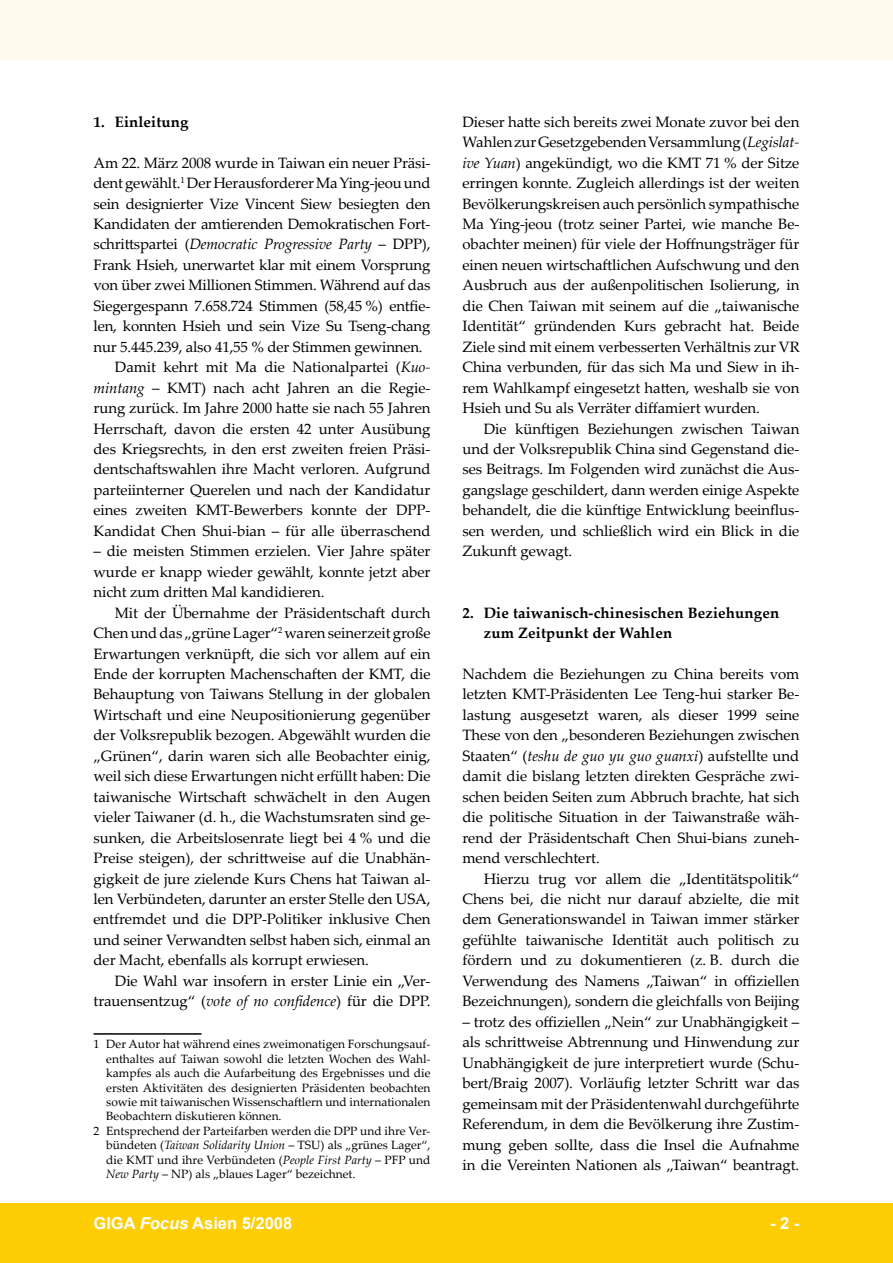
<style>
.page{position:relative;width:893px;height:1263px;background:#fff}
.page>*{position:absolute;margin:0;border:0;box-sizing:border-box;transform-origin:0 0}
.t1{font:700 16.5px "Arial";color:#fff}
.t2{font:15px/20.4px "Palatino Linotype";letter-spacing:-.005em;color:#000;text-align:justify}
.t3{font:700 15px/20.4px "Palatino Linotype";letter-spacing:.01em;color:#000}
.t4{font:italic 15px "Palatino Linotype";letter-spacing:-.01em;color:#000}
.t5{font:12px/14.4px "Palatino Linotype";color:#000}
.s1{font-style:normal}
.s2{font-style:italic}
</style>
<div class="page">
<div style="left:0;top:1203px;width:893px;height:60px;background:#fecd04"></div>
<div style="left:0;top:0;width:893px;height:60px;background:#fffaed"></div>
<hr style="left:94px;top:1033px;width:108px;height:2px;background:#000">
<p class="t3" style="left:94px;top:111px;width:97px">1. Einleitung</p>
<p class="t2" style="left:94px;top:152px;width:338px">Am 22. März 2008 wurde in Taiwan ein neuer Präsi-</p>
<p class="t2" style="left:94px;top:172px;width:338px">dent gewählt. Der Herausforderer Ma Ying-jeou und</p>
<p class="t2" style="left:94px;top:193px;width:338px">sein designierter Vize Vincent Siew besiegten den</p>
<p class="t2" style="left:94px;top:213px;width:338px">Kandidaten der amtierenden Demokratischen Fort-</p>
<p class="t4" style="left:94px;top:234px;width:338px"><span class="s1">schrittspartei (</span>Democratic Progressive Party <span class="s1">– DPP),</span></p>
<p class="t2" style="left:94px;top:254px;width:338px">Frank Hsieh, unerwartet klar mit einem Vorsprung</p>
<p class="t2" style="left:94px;top:274px;width:339px">von über zwei Millionen Stimmen. Während auf das</p>
<p class="t2" style="left:94px;top:295px;width:338px">Siegergespann 7.658.724 Stimmen (58,45 %) entfie-</p>
<p class="t2" style="left:94px;top:315px;width:338px">len, konnten Hsieh und sein Vize Su Tseng-chang</p>
<p class="t2" style="left:94px;top:336px;width:331px">nur 5.445.239, also 41,55 % der Stimmen gewinnen.</p>
<p class="t2" style="left:115px;top:356px;width:317px">Damit kehrt mit Ma die Nationalpartei (<span class="s2">Kuo-</span></p>
<p class="t2" style="left:94px;top:377px;width:338px"><span class="s2">mintang</span> – KMT) nach acht Jahren an die Regie-</p>
<p class="t2" style="left:94px;top:397px;width:338px">rung zurück. Im Jahre 2000 hatte sie nach 55 Jahren</p>
<p class="t2" style="left:94px;top:418px;width:339px">Herrschaft, davon die ersten 42 unter Ausübung</p>
<p class="t2" style="left:94px;top:438px;width:338px">des Kriegsrechts, in den erst zweiten freien Präsi-</p>
<p class="t2" style="left:94px;top:459px;width:338px">dentschaftswahlen ihre Macht verloren. Aufgrund</p>
<p class="t2" style="left:94px;top:479px;width:338px">parteiinterner Querelen und nach der Kandidatur</p>
<p class="t2" style="left:94px;top:499px;width:338px">eines zweiten KMT-Bewerbers konnte der DPP-</p>
<p class="t2" style="left:94px;top:520px;width:338px">Kandidat Chen Shui-bian – für alle überraschend</p>
<p class="t2" style="left:94px;top:540px;width:338px">– die meisten Stimmen erzielen. Vier Jahre später wurde er knapp wieder gewählt, konnte jetzt aber nicht zum dritten Mal kandidieren.</p>
<p class="t2" style="left:94px;top:602px;width:339px;text-indent:21px">Mit der Übernahme der Präsidentschaft durch Chen und das „grüne Lager“ waren seinerzeit große Erwartungen verknüpft, die sich vor allem auf ein Ende der korrupten Machenschaften der KMT, die Behauptung von Taiwans Stellung in der globalen Wirtschaft und eine Neupositionierung gegenüber der Volksrepublik bezogen. Abgewählt wurden die „Grünen“, darin waren sich alle Beobachter einig, weil sich diese Erwartungen nicht erfüllt haben: Die taiwanische Wirtschaft schwächelt in den Augen vieler Taiwaner (d. h., die Wachstumsraten sind ge&shy;sunken, die Arbeitslosenrate liegt bei 4 % und die Preise steigen), der schrittweise auf die Unabhän&shy;gigkeit de jure zielende Kurs Chens hat Taiwan al&shy;len Verbündeten, darunter an erster Stelle den USA, entfremdet und die DPP-Politiker inklusive Chen und seiner Verwandten selbst haben sich, einmal an der Macht, ebenfalls als korrupt erwiesen.</p>
<p class="t2" style="left:94px;top:970px;width:338px;text-align:right">Die Wahl war insofern in erster Linie ein „Ver&shy;trauensentzug“ (<span class="s2">vote of no confidence</span>) für die DPP.</p>
<p class="t5" style="left:106px;top:1036px;width:326px">Der Autor hat während eines zweimonatigen Forschungsauf&shy;enthaltes auf Taiwan sowohl die letzten Wochen des Wahl&shy;kampfes als auch die Aufarbeitung des Ergebnisses und die ersten Aktivitäten des designierten Präsidenten beobachten sowie mit taiwanischen Wissenschaftlern und internationalen Beobachtern diskutieren können.<br>Entsprechend der Parteifarben werden die DPP und ihre Ver&shy;bündeten (<span class="s2">Taiwan Solidarity Union</span> – TSU) als „grünes Lager“, die KMT und ihre Verbündeten (<span class="s2">People First Party</span> – PFP und <span class="s2">New Party</span> – NP) als „blaues Lager“ bezeichnet.</p>
<p class="t2" style="left:462px;top:111px;width:339px">Dieser hatte sich bereits zwei Monate zuvor bei den Wahlen zur Gesetzgebenden Versammlung (<span class="s2">Legislat&shy;ive Yuan</span>) angekündigt, wo die KMT 71 % der Sitze erringen konnte. Zugleich allerdings ist der weiten Bevölkerungskreisen auch persönlich sympathische Ma Ying-jeou (trotz seiner Partei, wie manche Be&shy;obachter meinen) für viele der Hoffnungsträger für einen neuen wirtschaftlichen Aufschwung und den Ausbruch aus der außenpolitischen Isolierung, in die Chen Taiwan mit seinem auf die „taiwanische Identität“ gründenden Kurs gebracht hat. Beide Ziele sind mit einem verbesserten Verhältnis zur VR China verbunden, für das sich Ma und Siew in ih&shy;rem Wahlkampf eingesetzt hatten, weshalb sie von Hsieh und Su als Verräter diffamiert wurden.</p>
<p class="t2" style="left:462px;top:418px;width:339px;text-indent:21px">Die künftigen Beziehungen zwischen Taiwan und der Volksrepublik China sind Gegenstand die&shy;ses Beitrags. Im Folgenden wird zunächst die Aus&shy;gangslage geschildert, dann werden einige Aspekte behandelt, die die künftige Entwicklung beeinflus&shy;sen werden, und schließlich wird ein Blick in die Zukunft gewagt.</p>
<p class="t3" style="left:484px;top:602px;width:297px;text-indent:-21px">2. Die taiwanisch-chinesischen Beziehungen zum Zeitpunkt der Wahlen</p>
<p class="t2" style="left:462px;top:663px;width:339px">Nachdem die Beziehungen zu China bereits vom letzten KMT-Präsidenten Lee Teng-hui starker Be&shy;lastung ausgesetzt waren, als dieser 1999 seine These von den „besonderen Beziehungen zwischen Staaten“ (<span class="s2">teshu de guo yu guo guanxi</span>) aufstellte und damit die bislang letzten direkten Gespräche zwi&shy;schen beiden Seiten zum Abbruch brachte, hat sich die politische Situation in der Taiwanstraße wäh&shy;rend der Präsidentschaft Chen Shui-bians zuneh&shy;mend verschlechtert.</p>
<p class="t2" style="left:462px;top:868px;width:339px;text-indent:21px">Hierzu trug vor allem die „Identitätspolitik“ Chens bei, die nicht nur darauf abzielte, die mit dem Generationswandel in Taiwan immer stärker gefühlte taiwanische Identität auch politisch zu fördern und zu dokumentieren (z. B. durch die Verwendung des Namens „Taiwan“ in offiziellen Bezeichnungen), sondern die gleichfalls von Beijing</p>
<p class="t2" style="left:462px;top:1011px;width:339px">– trotz des offiziellen „Nein“ zur Unabhängigkeit – als schrittweise Abtrennung und Hinwendung zur Unabhängigkeit de jure interpretiert wurde (Schu&shy;bert/Braig 2007). Vorläufig letzter Schritt war das gemeinsam mit der Präsidentenwahl durchgeführte Referendum, in dem die Bevölkerung ihre Zustim&shy;mung geben sollte, dass die Insel die Aufnahme in die Vereinten Nationen als „Taiwan“ beantragt.</p>
<p class="t1" style="left:94px;top:1212px;width:200px">GIGA <span class="s2">Focus</span> Asien 5/2008</p>
<p class="t1" style="left:770px;top:1212px;width:31px">- -</p>
</div>
